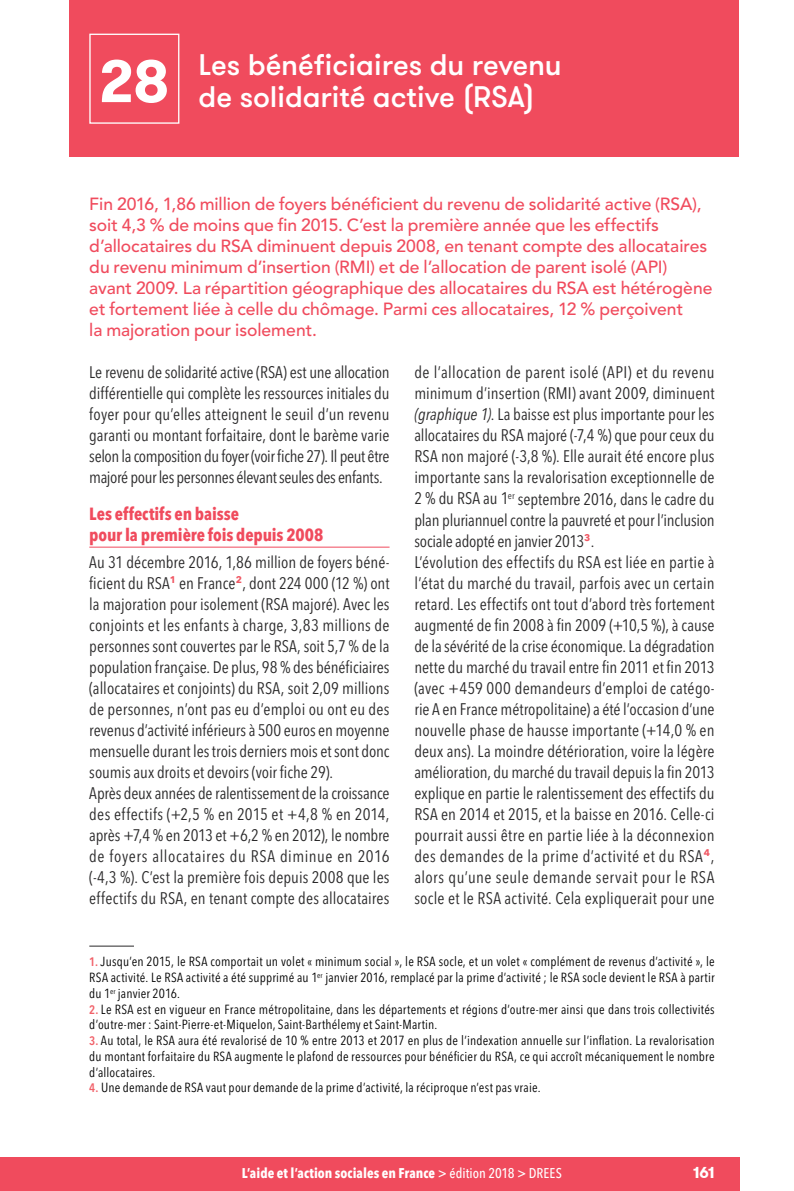
<style>
.page{position:relative;width:794px;height:1191px;background:#fff}
.page>*{position:absolute;margin:0;border:0;box-sizing:border-box;transform-origin:0 0}
.t1{font:700 59.5px "GT Walsheim";color:#fff}
.t2{font:500 29.75px/32.4px "GT Walsheim";letter-spacing:-.005em;color:#fff}
.t3{font:500 17.5px/21px "Avenir LT Std";letter-spacing:-.005em;color:#f04b5d}
.t4{font:700 condensed 17.5px/21px "Avenir Next LT Pro";letter-spacing:-.005em;color:#f04b5d}
.t5{font:condensed 16.62px/21px "Avenir Next LT Pro";color:#292829}
.t6{font:700 15.75px "GT Walsheim";color:#fff}
.t7{font:700 condensed 14px "Avenir Next LT Pro";color:#fff}
.t8{font:condensed 13.12px/15.8px "Avenir Next LT Pro";letter-spacing:.015em;color:#000;text-align:justify}
.s1{font-style:italic}
.s2{font-weight:600;font-size:12.25px;color:#f16169}
.s3{font-weight:500}
</style>
<div class="page">
<div style="left:0;top:1157px;width:739px;height:34px;background:#f04b5d"></div>
<div style="left:69px;top:0;width:670px;height:156px;background:#f04b5d"></div>
<hr style="left:89px;top:547px;width:300px;height:1px;background:#f04b5d">
<div style="left:89px;top:34px;width:90px;height:90px;border:1px solid #fff"></div>
<hr style="left:89px;top:945px;width:45px;height:1px;background:#292829">
<h1 class="t1" style="left:99px;top:43px;width:72px">28</h1>
<h2 class="t2" style="left:199px;top:47px;width:365px">Les bénéficiaires du revenu de solidarité active (RSA)</h2>
<p class="t3" style="left:89px;top:194px;width:624px">Fin 2016, 1,86 million de foyers bénéficient du revenu de solidarité active (RSA), soit 4,3 % de moins que fin 2015. C’est la première année que les effectifs d’allocataires du RSA diminuent depuis 2008, en tenant compte des allocataires du revenu minimum d’insertion (RMI) et de l’allocation de parent isolé (API) avant 2009. La répartition géographique des allocataires du RSA est hétérogène et fortement liée à celle du chômage. Parmi ces allocataires, 12 % perçoivent<br>la majoration pour isolement.</p>
<p class="t5" style="left:89px;top:362px;width:302px;text-align:justify">Le revenu de solidarité active (RSA) est une allocation différentielle qui complète les ressources initiales du foyer pour qu’elles atteignent le seuil d’un revenu garanti ou montant forfaitaire, dont le barème varie selon la composition du foyer (voir fiche 27). Il peut être majoré pour les personnes élevant seules des enfants.</p>
<p class="t4" style="left:89px;top:503px;width:235px">Les effectifs en baisse<br>pour la première fois depuis 2008</p>
<p class="t5" style="left:89px;top:551px;width:302px">Au 31 décembre 2016, 1,86 million de foyers béné&shy;ficient du RSA<sup>1</sup> en France<sup>2</sup>, dont 224 000 (12 %) ont la majoration pour isolement (RSA majoré). Avec les conjoints et les enfants à charge, 3,83 millions de personnes sont couvertes par le RSA, soit 5,7 % de la population française. De plus, 98 % des bénéficiaires (allocataires et conjoints) du RSA, soit 2,09 millions de personnes, n’ont pas eu d’emploi ou ont eu des revenus d’activité inférieurs à 500 euros en moyenne mensuelle durant les trois derniers mois et sont donc soumis aux droits et devoirs (voir fiche 29).<br>Après deux années de ralentissement de la croissance des effectifs (+2,5 % en 2015 et +4,8 % en 2014, après +7,4 % en 2013 et +6,2 % en 2012), le nombre de foyers allocataires du RSA diminue en 2016 (-4,3 %). C’est la première fois depuis 2008 que les effectifs du RSA, en tenant compte des allocataires</p>
<p class="t5" style="left:414px;top:362px;width:302px">de l’allocation de parent isolé (API) et du revenu minimum d’insertion (RMI) avant 2009, diminuent <span class="s1">(graphique 1)</span>. La baisse est plus importante pour les allocataires du RSA majoré (-7,4 %) que pour ceux du RSA non majoré (-3,8 %). Elle aurait été encore plus importante sans la revalorisation exceptionnelle de 2 % du RSA au 1<sup>er</sup> septembre 2016, dans le cadre du plan pluriannuel contre la pauvreté et pour l’inclusion sociale adopté en janvier 2013<sup>3</sup>.<br>L’évolution des effectifs du RSA est liée en partie à l’état du marché du travail, parfois avec un certain retard. Les effectifs ont tout d’abord très fortement augmenté de fin 2008 à fin 2009 (+10,5 %), à cause de la sévérité de la crise économique. La dégradation nette du marché du travail entre fin 2011 et fin 2013 (avec +459 000 demandeurs d’emploi de catégo&shy;rie A en France métropolitaine) a été l’occasion d’une nouvelle phase de hausse importante (+14,0 % en deux ans). La moindre détérioration, voire la légère amélioration, du marché du travail depuis la fin 2013 explique en partie le ralentissement des effectifs du RSA en 2014 et 2015, et la baisse en 2016. Celle-ci pourrait aussi être en partie liée à la déconnexion des demandes de la prime d’activité et du RSA<sup>4</sup>, alors qu’une seule demande servait pour le RSA socle et le RSA activité. Cela expliquerait pour une</p>
<p class="t8" style="left:89px;top:954px;width:627px"><span class="s2">1.</span> Jusqu’en 2015, le RSA comportait un volet « minimum social », le RSA socle, et un volet « complément de revenus d’activité », le RSA activité. Le RSA activité a été supprimé au 1<sup>er</sup> janvier 2016, remplacé par la prime d’activité ; le RSA socle devient le RSA à partir du 1<sup>er</sup> janvier 2016.</p>
<p class="t8" style="left:89px;top:1001px;width:627px"><span class="s2">2.</span> Le RSA est en vigueur en France métropolitaine, dans les départements et régions d’outre-mer ainsi que dans trois collectivités d’outre-mer : Saint-Pierre-et-Miquelon, Saint-Barthélemy et Saint-Martin.</p>
<p class="t8" style="left:89px;top:1032px;width:627px"><span class="s2">3.</span> Au total, le RSA aura été revalorisé de 10 % entre 2013 et 2017 en plus de l’indexation annuelle sur l’inflation. La revalorisation du montant forfaitaire du RSA augmente le plafond de ressources pour bénéficier du RSA, ce qui accroît mécaniquement le nombre d’allocataires.</p>
<p class="t8" style="left:89px;top:1080px;width:451px"><span class="s2">4.</span> Une demande de RSA vaut pour demande de la prime d’activité, la réciproque n’est pas vraie.</p>
<p class="t7" style="left:242px;top:1165px;width:321px">L’aide et l’action sociales en France <span class="s3">&gt; édition 2018 &gt; DREES</span></p>
<p class="t6" style="left:693px;top:1162px;width:23px">161</p>
</div>
